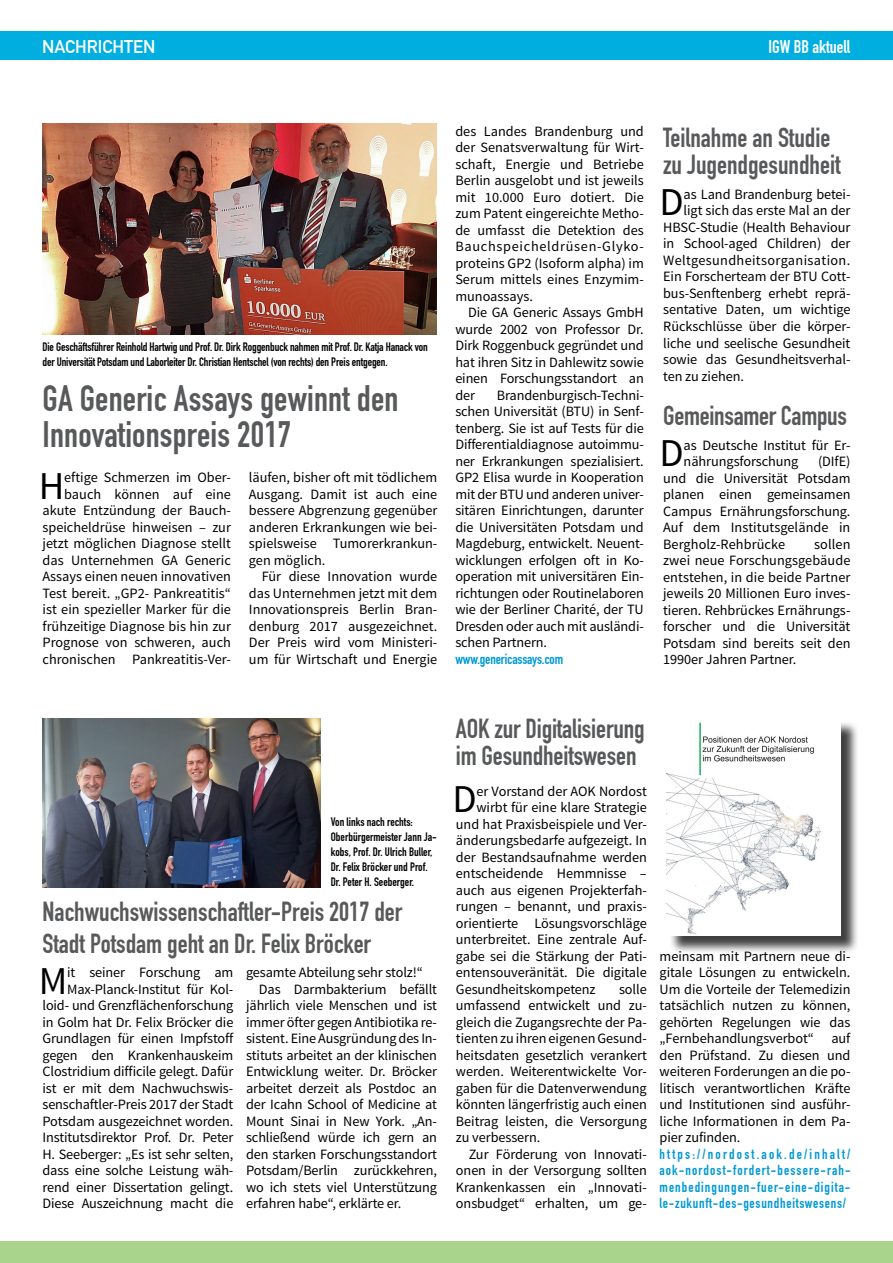
<style>
.page{position:relative;width:893px;height:1263px;background:#fff}
.page>*{position:absolute;margin:0;border:0;box-sizing:border-box;transform-origin:0 0}
.t1{font:39.45px "Source Sans Pro";color:#000}
.t2{font:36px/36px "DIN Engschrift";letter-spacing:.005em;color:#58595b}
.t3{font:27px/27px "DIN Engschrift";color:#58595b}
.t4{font:18px "DIN Engschrift";color:#fff}
.t5{font:18px "DIN Mittelschrift";color:#fff}
.t6{font:14.25px/16.5px "Source Sans Pro";letter-spacing:-.005em;color:#000;text-align:justify}
.t7{font:14.25px/16.5px "DIN Engschrift";letter-spacing:.05em;color:#0099d5;text-align:justify}
.t8{font:14.25px "Source Sans Pro";letter-spacing:.025em;color:#000}
.t9{font:14.25px "DIN Engschrift";letter-spacing:-.01em;color:#0099d5}
.t10{font:12px/15px "DIN Engschrift";letter-spacing:-.01em;color:#000}
</style>
<div class="page">
<div style="left:0;top:1241px;width:893px;height:22px;background:#a9d48b"></div>
<div style="left:0;top:32px;width:893px;height:28px;background:#00afdf"></div>
<img style="left:43px;top:719px;width:278px;height:169px">
<img style="left:43px;top:123px;width:394px;height:211px">
<div style="left:669px;top:721px;width:190px;height:233px;background:#000;opacity:.75"></div>
<img style="left:666px;top:721px;width:174px;height:214px">
<p class="t5" style="left:42px;top:36px;width:115px">NACHRICHTEN</p>
<p class="t4" style="left:769px;top:36px;width:83px">IGW BB aktuell</p>
<p class="t10" style="left:43px;top:339px;width:387px">Die Geschäftsführer Reinhold Hartwig und Prof. Dr. Dirk Roggenbuck nahmen mit Prof. Dr. Katja Hanack von der Universität Potsdam und Laborleiter Dr. Christian Hentschel (von rechts) den Preis entgegen.</p>
<h2 class="t2" style="left:43px;top:380px;width:358px">GA Generic Assays gewinnt den<br>Innovationspreis 2017</h2>
<h1 class="t1" style="left:39px;top:461px;width:27px">H</h1>
<p class="t6" style="left:43px;top:469px;width:190px;text-align:right">eftige Schmerzen im Ober&shy;bauch können auf eine akute Entzündung der Bauch&shy;speicheldrüse hinweisen – zur jetzt möglichen Diagnose stellt das Unternehmen GA Generic<br>Assays einen neuen innovativen<br>Test bereit. „GP2- Pankreatitis“ ist ein spezieller Marker für die frühzeitige Diagnose bis hin zur<br>Prognose von schweren, auch chronischen Pankreatitis-Ver-</p>
<p class="t6" style="left:249px;top:469px;width:190px">läufen, bisher oft mit tödlichem Ausgang. Damit ist auch eine bessere Abgrenzung gegenüber anderen Erkrankungen wie bei&shy;spielsweise Tumorerkrankun&shy;gen möglich.</p>
<p class="t6" style="left:249px;top:568px;width:190px;text-indent:13px">Für diese Innovation wurde das Unternehmen jetzt mit dem Innovationspreis Berlin Bran&shy;denburg 2017 ausgezeichnet.<br>Der Preis wird vom Ministeri&shy;um für Wirtschaft und Energie</p>
<p class="t6" style="left:455px;top:123px;width:190px">des Landes Brandenburg und der Senatsverwaltung für Wirt&shy;schaft, Energie und Betriebe Berlin ausgelobt und ist jeweils mit 10.000 Euro dotiert. Die zum Patent eingereichte Metho&shy;de umfasst die Detektion des Bauchspeicheldrüsen-Glyko&shy;proteins GP2 (Isoform alpha) im Serum mittels eines Enzymim&shy;munoassays.</p>
<p class="t6" style="left:455px;top:304px;width:190px;text-indent:13px">Die GA Generic Assays GmbH wurde 2002 von Professor Dr.<br>Dirk Roggenbuck gegründet und hat ihren Sitz in Dahlewitz sowie einen Forschungsstandort an der</p>
<p class="t6" style="left:455px;top:387px;width:190px;text-indent:42px">Brandenburgisch-Techni&shy;schen Universität (BTU) in Senf&shy;tenberg. Sie ist auf Tests für die Differentialdiagnose autoimmu&shy;ner Erkrankungen spezialisiert.<br>GP2 Elisa wurde in Kooperation mit der BTU und anderen univer&shy;sitären Einrichtungen, darunter die Universitäten Potsdam und Magdeburg, entwickelt. Neuent&shy;wicklungen erfolgen oft in Ko&shy;operation mit universitären Ein&shy;richtungen oder Routinelaboren wie der Berliner Charité, der TU Dresden oder auch mit ausländi&shy;schen Partnern.</p>
<p class="t9" style="left:455px;top:650px;width:109px">www.genericassays.com</p>
<h3 class="t3" style="left:663px;top:124px;width:179px">Teilnahme an Studie zu Jugendgesundheit</h3>
<h1 class="t1" style="left:660px;top:178px;width:26px">D</h1>
<p class="t6" style="left:684px;top:186px;width:168px">as Land Brandenburg betei-</p>
<p class="t6" style="left:684px;top:203px;width:168px">ligt sich das erste Mal an der</p>
<p class="t6" style="left:663px;top:219px;width:189px">HBSC-Studie (Health Behaviour</p>
<p class="t6" style="left:663px;top:236px;width:189px">in School-aged Children) der</p>
<p class="t8" style="left:663px;top:251px;width:189px">Weltgesundheitsorganisation.</p>
<p class="t6" style="left:663px;top:269px;width:189px">Ein Forscherteam der BTU Cott-</p>
<p class="t6" style="left:663px;top:285px;width:189px">bus-Senftenberg erhebt reprä-</p>
<p class="t6" style="left:663px;top:302px;width:189px">sentative Daten, um wichtige</p>
<p class="t6" style="left:663px;top:318px;width:189px">Rückschlüsse über die körper-</p>
<p class="t6" style="left:663px;top:335px;width:189px">liche und seelische Gesundheit</p>
<p class="t6" style="left:663px;top:351px;width:189px">sowie das Gesundheitsverhal-</p>
<p class="t6" style="left:663px;top:368px;width:82px">ten zu ziehen.</p>
<h3 class="t3" style="left:663px;top:402px;width:185px">Gemeinsamer Campus</h3>
<h1 class="t1" style="left:660px;top:428px;width:26px">D</h1>
<p class="t6" style="left:684px;top:437px;width:168px">as Deutsche Institut für Er&shy;nährungsforschung</p>
<p class="t6" style="left:663px;top:453px;width:189px;text-indent:155px">(DIfE) und die Universität Potsdam planen einen gemeinsamen Campus Ernährungsforschung.<br>Auf dem Institutsgelände in Bergholz-Rehbrücke</p>
<p class="t6" style="left:663px;top:536px;width:189px;text-indent:151px">sollen zwei neue Forschungsgebäude entstehen, in die beide Partner jeweils 20 Millionen Euro inves&shy;tieren. Rehbrückes Ernährungs&shy;forscher und die Universität Potsdam sind bereits seit den 1990er Jahren Partner.</p>
<p class="t10" style="left:331px;top:814px;width:108px">Von links nach rechts:<br>Oberbürgermeister Jann Ja&shy;kobs, Prof. Dr. Ulrich Buller,<br>Dr. Felix Bröcker und Prof.<br>Dr. Peter H. Seeberger.</p>
<h3 class="t3" style="left:43px;top:895px;width:361px;line-height:32.4px">Nachwuchswissenschaftler-Preis 2017 der<br>Stadt Potsdam geht an Dr. Felix Bröcker</h3>
<h1 class="t1" style="left:39px;top:956px;width:30px">M</h1>
<p class="t6" style="left:43px;top:964px;width:192px;text-align:right">it seiner Forschung am<br>Max-Planck-Institut für Kol&shy;loid- und Grenzflächenforschung in Golm hat Dr. Felix Bröcker die<br>Grundlagen für einen Impfstoff gegen den Krankenhauskeim<br>Clostridium difficile gelegt. Dafür ist er mit dem Nachwuchswis&shy;senschaftler-Preis 2017 der Stadt<br>Potsdam ausgezeichnet worden.<br>Institutsdirektor Prof. Dr. Peter<br>H. Seeberger: „Es ist sehr selten, dass eine solche Leistung wäh&shy;rend einer Dissertation gelingt.<br>Diese Auszeichnung macht die</p>
<p class="t6" style="left:246px;top:964px;width:178px">gesamte Abteilung sehr stolz!“</p>
<p class="t6" style="left:259px;top:981px;width:180px">Das Darmbakterium befällt</p>
<p class="t6" style="left:246px;top:997px;width:192px">jährlich viele Menschen und ist</p>
<p class="t6" style="left:246px;top:1014px;width:192px">immer öfter gegen Antibiotika re-</p>
<p class="t6" style="left:246px;top:1030px;width:192px">sistent. Eine Ausgründung des In-</p>
<p class="t6" style="left:246px;top:1047px;width:192px">stituts arbeitet an der klinischen</p>
<p class="t6" style="left:246px;top:1063px;width:192px">Entwicklung weiter. Dr. Bröcker</p>
<p class="t6" style="left:246px;top:1080px;width:192px">arbeitet derzeit als Postdoc an</p>
<p class="t6" style="left:246px;top:1096px;width:192px">der Icahn School of Medicine at</p>
<p class="t6" style="left:246px;top:1113px;width:192px">Mount Sinai in New York. „An-</p>
<p class="t6" style="left:246px;top:1129px;width:192px">schließend würde ich gern an</p>
<p class="t6" style="left:246px;top:1146px;width:192px">den starken Forschungsstandort</p>
<p class="t6" style="left:246px;top:1162px;width:192px">Potsdam/Berlin zurückkehren,</p>
<p class="t6" style="left:246px;top:1179px;width:192px">wo ich stets viel Unterstützung</p>
<p class="t6" style="left:246px;top:1195px;width:157px">erfahren habe“, erklärte er.</p>
<h3 class="t3" style="left:456px;top:715px;width:190px">AOK zur Digitalisierung im Gesundheitswesen</h3>
<h1 class="t1" style="left:452px;top:774px;width:26px">D</h1>
<p class="t6" style="left:476px;top:783px;width:172px">er Vorstand der AOK Nordost</p>
<p class="t6" style="left:476px;top:799px;width:172px">wirbt für eine klare Strategie</p>
<p class="t6" style="left:456px;top:816px;width:192px">und hat Praxisbeispiele und Ver-</p>
<p class="t6" style="left:456px;top:832px;width:192px">änderungsbedarfe aufgezeigt. In</p>
<p class="t6" style="left:456px;top:849px;width:192px">der Bestandsaufnahme werden</p>
<p class="t6" style="left:456px;top:865px;width:192px">entscheidende Hemmnisse –</p>
<p class="t6" style="left:456px;top:882px;width:192px">auch aus eigenen Projekterfah-</p>
<p class="t6" style="left:456px;top:898px;width:192px">rungen – benannt, und praxis-</p>
<p class="t6" style="left:456px;top:915px;width:192px">orientierte Lösungsvorschläge</p>
<p class="t6" style="left:456px;top:931px;width:192px">unterbreitet. Eine zentrale Auf-</p>
<p class="t6" style="left:456px;top:948px;width:192px">gabe sei die Stärkung der Pati-</p>
<p class="t6" style="left:456px;top:964px;width:192px">entensouveränität. Die digitale</p>
<p class="t6" style="left:456px;top:981px;width:141px">Gesundheitskompetenz</p>
<p class="t6" style="left:456px;top:981px;width:192px;text-indent:163px">solle umfassend entwickelt und zu&shy;gleich die Zugangsrechte der Pa&shy;tienten zu ihren eigenen Gesund&shy;heitsdaten gesetzlich verankert werden. Weiterentwickelte Vor&shy;gaben für die Datenverwendung könnten längerfristig auch einen Beitrag leisten, die Versorgung zu verbessern.</p>
<p class="t6" style="left:456px;top:1146px;width:192px;text-indent:13px">Zur Förderung von Innovati&shy;onen in der Versorgung sollten Krankenkassen ein „Innovati&shy;onsbudget“ erhalten, um ge-</p>
<p class="t6" style="left:660px;top:948px;width:192px">meinsam mit Partnern neue di&shy;gitale Lösungen zu entwickeln.<br>Um die Vorteile der Telemedizin tatsächlich nutzen zu können, gehörten Regelungen wie das „Fernbehandlungsverbot“ auf den Prüfstand. Zu diesen und weiteren Forderungen an die po&shy;litisch verantwortlichen Kräfte und Institutionen sind ausführ&shy;liche Informationen in dem Pa&shy;pier zufinden.</p>
<p class="t7" style="left:660px;top:1145px;width:193px">https://nordost.aok.de/inhalt/ aok-nordost-fordert-bessere-rah&shy;menbedingungen-fuer-eine-digita&shy;le-zukunft-des-gesundheitswesens/</p>
</div>
